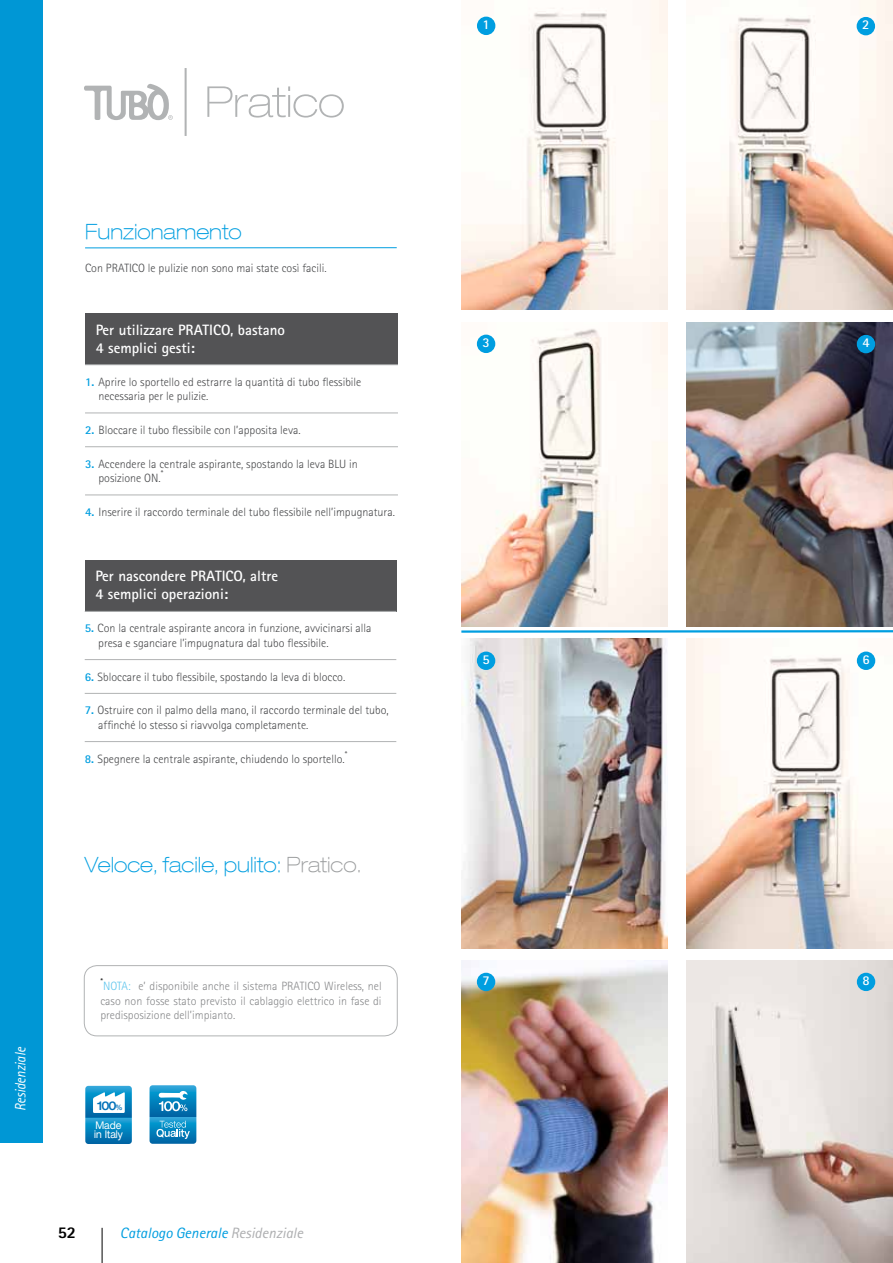
<style>
.page{position:relative;width:893px;height:1263px;background:#fff}
.page>*{position:absolute;margin:0;border:0;box-sizing:border-box;transform-origin:0 0}
.t1{font:100 expanded 21px "Helvetica Neue LT";color:#009ee0}
.t2{font:800 16.5px "Rotis Sans Serif Std";color:#000}
.t3{font:700 15px/18px "Rotis Sans Serif Std";color:#fff}
.t4{font:italic 15px "Rotis Sans Serif Std";color:#009ee0}
.t5{font:italic 15px "Rotis Sans Serif Std";color:#fff;scale:.89 1}
.t6{font:700 13.5px "Rotis Sans Serif Std";color:#fff}
.t7{font:500 expanded 12.15px "Helvetica Neue LT Std";color:#0070b8;scale:.9 1}
.t8{font:300 12px/14.4px "Rotis Sans Serif Std";color:#48494b}
.t9{font:300 12px/14.4px "Rotis Sans Serif Std";color:#87888a;text-align:justify}
.t10{font:expanded 10.65px/9.1px "Helvetica Neue LT Std";color:#fff;scale:.82 1}
.t11{font:300 8.4px "Rotis Sans Serif Std";color:#48494b}
.t12{font:300 8.4px "Rotis Sans Serif Std";color:#000}
.s1{font-weight:700;color:#009ee0}
.s2{color:#9c9e9f}
.s3{color:#5ec5ed}
.s4{font-size:7.65px}
.s5{color:#adaeb0}
</style>
<div class="page">
<img style="left:461px;top:0;width:207px;height:309px">
<div style="left:477px;top:17px;width:18px;height:18px;background:#009ee0;border-radius:50%"></div>
<img style="left:686px;top:0;width:206px;height:309px">
<div style="left:857px;top:17px;width:18px;height:18px;background:#009ee0;border-radius:50%"></div>
<svg style="left:84px;top:84px;width:89px;height:36px"></svg>
<svg style="left:207px;top:86px;width:137px;height:32px"></svg>
<hr style="left:185px;top:68px;width:2px;height:68px;background:#b1b3b4">
<img style="left:461px;top:322px;width:207px;height:304px">
<div style="left:477px;top:335px;width:18px;height:18px;background:#009ee0;border-radius:50%"></div>
<img style="left:687px;top:639px;width:205px;height:309px">
<div style="left:857px;top:651px;width:18px;height:19px;background:#009ee0;border-radius:50%"></div>
<img style="left:687px;top:961px;width:205px;height:302px">
<div style="left:857px;top:973px;width:18px;height:18px;background:#009ee0;border-radius:50%"></div>
<svg style="left:85px;top:1086px;width:47px;height:58px"></svg>
<svg style="left:150px;top:1085px;width:46px;height:59px;background:#3298c8"></svg>
<div style="left:85px;top:314px;width:313px;height:51px;background:#535355"></div>
<hr style="left:85px;top:364px;width:313px;height:1px;background:#b1b3b4">
<hr style="left:85px;top:413px;width:313px;height:1px;background:#b1b3b4">
<hr style="left:85px;top:446px;width:313px;height:1px;background:#b1b3b4">
<hr style="left:85px;top:495px;width:313px;height:1px;background:#b1b3b4">
<div style="left:85px;top:560px;width:311px;height:51px;background:#535355"></div>
<hr style="left:85px;top:611px;width:311px;height:1px;background:#b1b3b4">
<hr style="left:85px;top:659px;width:311px;height:1px;background:#b1b3b4">
<hr style="left:85px;top:693px;width:311px;height:1px;background:#b1b3b4">
<hr style="left:85px;top:741px;width:311px;height:1px;background:#b1b3b4">
<hr style="left:85px;top:247px;width:312px;height:1px;background:#009ee0">
<div style="left:84px;top:965px;width:314px;height:71px;border:1px solid #b1b3b4;border-radius:13px"></div>
<img style="left:687px;top:322px;width:205px;height:304px">
<div style="left:857px;top:335px;width:18px;height:18px;background:#009ee0;border-radius:50%"></div>
<img style="left:461px;top:639px;width:207px;height:309px">
<div style="left:477px;top:651px;width:18px;height:19px;background:#009ee0;border-radius:50%"></div>
<img style="left:461px;top:961px;width:207px;height:302px">
<div style="left:477px;top:973px;width:18px;height:18px;background:#009ee0;border-radius:50%"></div>
<hr style="left:461px;top:630px;width:432px;height:3px;background:#009ee0">
<div style="left:0;top:0;width:43px;height:1142px;background:#0097d5"></div>
<hr style="left:102px;top:1228px;width:1px;height:35px;background:#000">
<hr style="left:892px;top:0;width:1px;height:1263px;background:#eceded">
<h1 class="t1" style="left:85px;top:219px;width:158px">Funzionamento</h1>
<p class="t8" style="left:85px;top:261px;width:243px">Con PRATICO le pulizie non sono mai state così facili.</p>
<p class="t3" style="left:96px;top:320px;width:191px">Per utilizzare PRATICO, bastano<br>4 semplici gesti:</p>
<p class="t8" style="left:99px;top:375px;width:264px;text-indent:-14px"><span class="s1">1.</span> Aprire lo sportello ed estrarre la quantità di tubo flessibile necessaria per le pulizie.</p>
<p class="t8" style="left:85px;top:423px;width:217px"><span class="s1">2.</span> Bloccare il tubo flessibile con l’apposita leva.</p>
<p class="t8" style="left:99px;top:456px;width:261px;text-indent:-14px"><span class="s1">3.</span> Accendere la centrale aspirante, spostando la leva BLU in posizione ON.</p>
<p class="t11" style="left:161px;top:468px;width:4px">*</p>
<p class="t8" style="left:85px;top:505px;width:311px"><span class="s1">4.</span> Inserire il raccordo terminale del tubo flessibile nell’impugnatura.</p>
<p class="t3" style="left:95px;top:567px;width:184px">Per nascondere PRATICO, altre<br>4 semplici operazioni:</p>
<p class="t8" style="left:98px;top:621px;width:275px;text-indent:-14px"><span class="s1">5.</span> Con la centrale aspirante ancora in funzione, avvicinarsi alla presa e sganciare l’impugnatura dal tubo flessibile.</p>
<p class="t8" style="left:85px;top:669px;width:262px"><span class="s1">6.</span> Sbloccare il tubo flessibile, spostando la leva di blocco.</p>
<p class="t8" style="left:98px;top:703px;width:292px;text-indent:-14px"><span class="s1">7.</span> Ostruire con il palmo della mano, il raccordo terminale del tubo, affinché lo stesso si riavvolga completamente.</p>
<p class="t8" style="left:85px;top:751px;width:261px"><span class="s1">8.</span> Spegnere la centrale aspirante, chiudendo lo sportello.</p>
<p class="t11" style="left:345px;top:749px;width:4px">*</p>
<h1 class="t1" style="left:85px;top:852px;width:278px">Veloce, facile, pulito: <span class="s2">Pratico.</span></h1>
<p class="t5" style="left:11px;top:1111px;width:74px;rotate:-90deg">Residenziale</p>
<p class="t12" style="left:100px;top:976px;width:4px">*</p>
<p class="t9" style="left:100px;top:979px;width:283px"><span class="s3">NOTA:</span> e’ disponibile anche il sistema PRATICO Wireless, nel caso non fosse stato previsto il cablaggio elettrico in fase di predisposizione dell’impianto.</p>
<p class="t7" style="left:97px;top:1098px;width:30px">100<span class="s4">%</span></p>
<p class="t10" style="left:94px;top:1120px;width:36px">Made in Italy</p>
<h2 class="t2" style="left:58px;top:1222px;width:20px">52</h2>
<p class="t4" style="left:120px;top:1224px;width:185px">Catalogo Generale <span class="s5">Residenziale</span></p>
<p class="t6" style="left:482px;top:16px;width:9px">1</p>
<p class="t6" style="left:862px;top:16px;width:9px">2</p>
<p class="t6" style="left:482px;top:334px;width:9px">3</p>
<p class="t6" style="left:862px;top:334px;width:9px">4</p>
<p class="t6" style="left:482px;top:651px;width:9px">5</p>
<p class="t6" style="left:862px;top:651px;width:9px">6</p>
<p class="t6" style="left:482px;top:972px;width:9px">7</p>
<p class="t6" style="left:862px;top:972px;width:9px">8</p>
</div>
